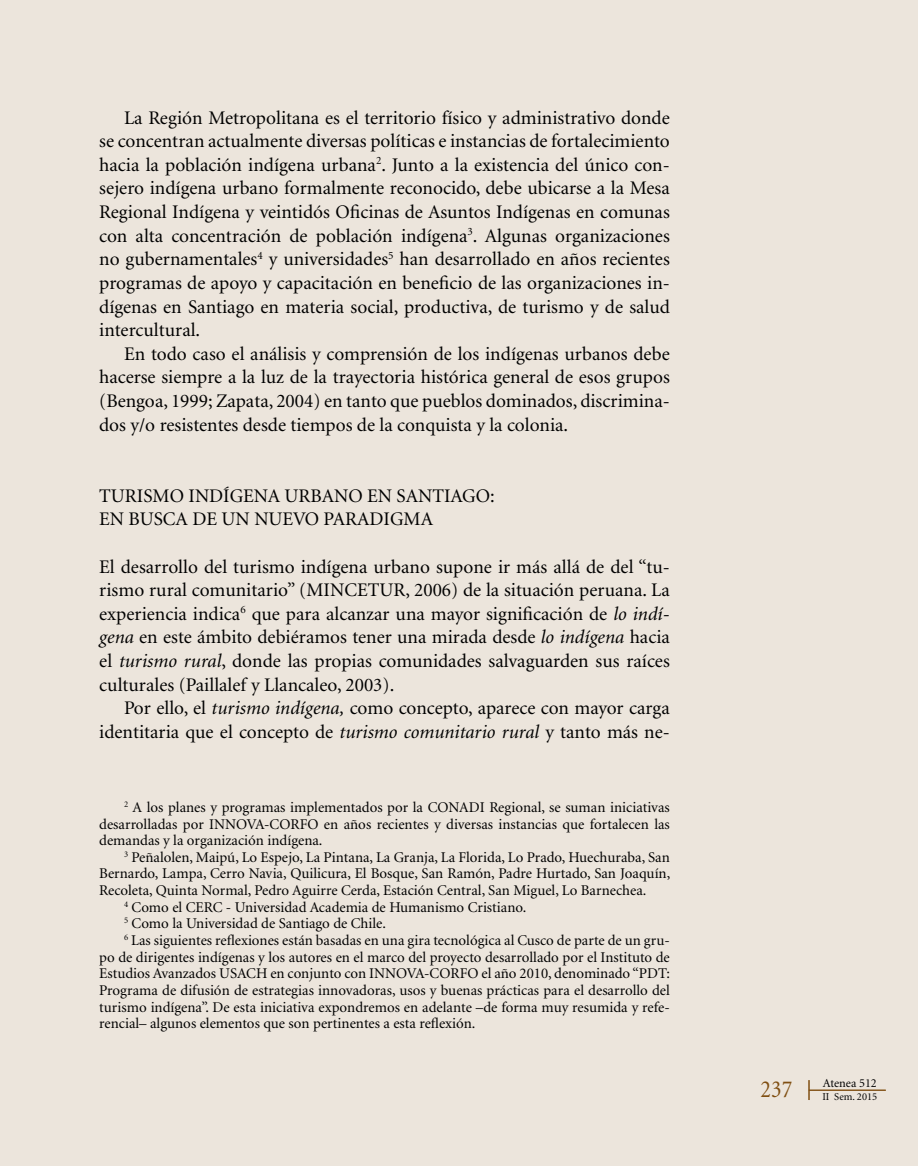
<style>
.page{position:relative;width:918px;height:1166px;background:#ece5dc}
.page>*{position:absolute;margin:0;border:0;box-sizing:border-box;transform-origin:0 0}
.t1{font:24.5px "Minion";color:#804f12;scale:.9 1}
.t2{font:19.25px/23.6px "Minion";color:#000;text-align:justify}
.t3{font:14.88px/16.6px "Minion";color:#000;text-align:justify}
.t4{font:12.25px "Minion";color:#000}
.t5{font:10.5px "Minion";color:#000}
.s1{font-style:italic}
</style>
<div class="page">
<hr style="left:809px;top:1090px;width:76px;height:1px;background:#804f12">
<svg style="left:808px;top:1080px;width:1px;height:20px"></svg>
<p class="t2" style="left:99px;top:106px;width:572px;text-indent:25px">La Región Metropolitana es el territorio físico y administrativo donde se concentran actualmente diversas políticas e instancias de fortalecimiento hacia la población indígena urbana<sup>2</sup>. Junto a la existencia del único con&shy;sejero indígena urbano formalmente reconocido, debe ubicarse a la Mesa Regional Indígena y veintidós Oficinas de Asuntos Indígenas en comunas con alta concentración de población indígena<sup>3</sup>. Algunas organizaciones no gubernamentales<sup>4</sup> y universidades<sup>5</sup> han desarrollado en años recientes programas de apoyo y capacitación en beneficio de las organizaciones in&shy;dígenas en Santiago en materia social, productiva, de turismo y de salud intercultural.</p>
<p class="t2" style="left:99px;top:343px;width:572px;text-indent:25px">En todo caso el análisis y comprensión de los indígenas urbanos debe hacerse siempre a la luz de la trayectoria histórica general de esos grupos (Bengoa, 1999; Zapata, 2004) en tanto que pueblos dominados, discrimina&shy;dos y/o resistentes desde tiempos de la conquista y la colonia.</p>
<p class="t2" style="left:99px;top:484px;width:25px">Turismo</p>
<p class="t2" style="left:188px;top:484px;width:33px">indíge</p>
<p class="t2" style="left:254px;top:484px;width:44px">na urba</p>
<p class="t2" style="left:334px;top:484px;width:111px">no en Santiago</p>
<p class="t2" style="left:490px;top:484px;width:6px">:</p>
<p class="t2" style="left:99px;top:508px;width:43px">en busca</p>
<p class="t2" style="left:192px;top:508px;width:90px">de un nuevo</p>
<p class="t2" style="left:323px;top:508px;width:14px">paradigma</p>
<p class="t2" style="left:99px;top:555px;width:572px">El desarrollo del turismo indígena urbano supone ir más allá de del “tu&shy;rismo rural comunitario” (MINCETUR, 2006) de la situación peruana. La experiencia indica<sup>6</sup> que para alcanzar una mayor significación de <span class="s1">lo indí&shy;gena</span> en este ámbito debiéramos tener una mirada desde <span class="s1">lo indígena</span> hacia el <span class="s1">turismo rural</span>, donde las propias comunidades salvaguarden sus raíces culturales (Paillalef y Llancaleo, 2003).</p>
<p class="t2" style="left:99px;top:697px;width:572px;text-align:right">Por ello, el <span class="s1">turismo indígena,</span> como concepto, aparece con mayor carga identitaria que el concepto de <span class="s1">turismo comunitario rural</span> y tanto más ne-</p>
<p class="t3" style="left:99px;top:799px;width:572px;text-indent:25px"><sup>2</sup> A los planes y programas implementados por la CONADI Regional, se suman iniciativas desarrolladas por INNOVA-CORFO en años recientes y diversas instancias que fortalecen las demandas y la organización indígena.</p>
<p class="t3" style="left:124px;top:849px;width:547px"><sup>3</sup> Peñalolen, Maipú, Lo Espejo, La Pintana, La Granja, La Florida, Lo Prado, Huechuraba, San</p>
<p class="t3" style="left:99px;top:866px;width:572px">Bernardo, Lampa, Cerro Navia, Quilicura, El Bosque, San Ramón, Padre Hurtado, San Joaquín,</p>
<p class="t3" style="left:99px;top:882px;width:549px">Recoleta, Quinta Normal, Pedro Aguirre Cerda, Estación Central, San Miguel, Lo Barnechea.</p>
<p class="t3" style="left:124px;top:899px;width:404px"><sup>4</sup> Como el CERC - Universidad Academia de Humanismo Cristiano.</p>
<p class="t3" style="left:124px;top:916px;width:263px"><sup>5</sup> Como la Universidad de Santiago de Chile.</p>
<p class="t3" style="left:124px;top:932px;width:547px"><sup>6</sup> Las siguientes reflexiones están basadas en una gira tecnológica al Cusco de parte de un gru-</p>
<p class="t3" style="left:99px;top:949px;width:572px">po de dirigentes indígenas y los autores en el marco del proyecto desarrollado por el Instituto de</p>
<p class="t3" style="left:99px;top:966px;width:572px">Estudios Avanzados USACH en conjunto con INNOVA-CORFO el año 2010, denominado “PDT:</p>
<p class="t3" style="left:99px;top:982px;width:572px">Programa de difusión de estrategias innovadoras, usos y buenas prácticas para el desarrollo del</p>
<p class="t3" style="left:99px;top:999px;width:572px">turismo indígena”. De esta iniciativa expondremos en adelante –de forma muy resumida y refe-</p>
<p class="t3" style="left:99px;top:1015px;width:378px">rencial– algunos elementos que son pertinentes a esta reflexión.</p>
<p class="t4" style="left:823px;top:1077px;width:56px">Atenea 512</p>
<p class="t1" style="left:760px;top:1077px;width:37px">237</p>
<p class="t5" style="left:822px;top:1091px;width:56px">II Sem. 2015</p>
</div>
